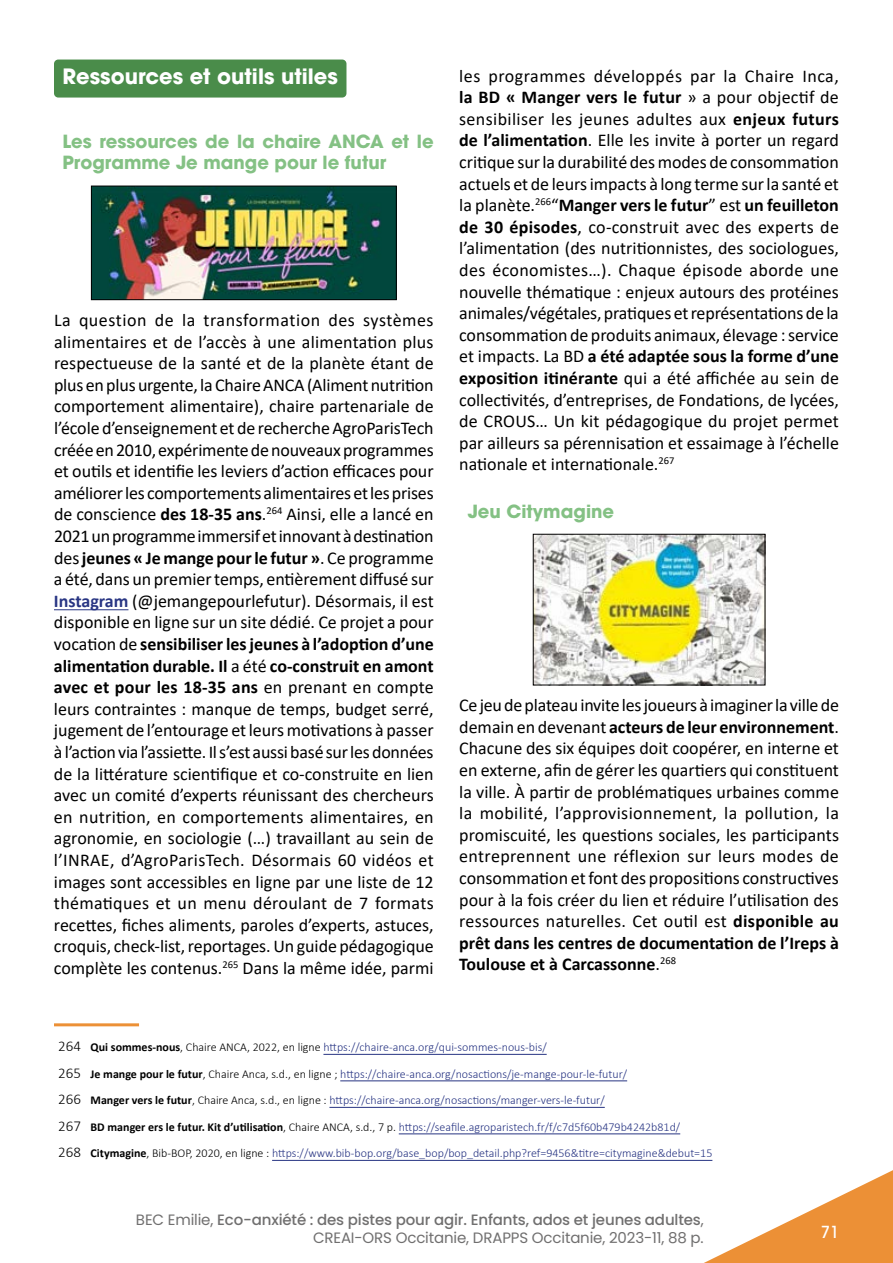
<style>
.page{position:relative;width:893px;height:1263px;background:#fff}
.page>*{position:absolute;margin:0;border:0;box-sizing:border-box;transform-origin:0 0}
.t1{font:700 21px "ITC Avant Garde Pro";color:#fff}
.t2{font:18px/21.6px "Calibri";color:#000;text-align:justify}
.t3{font:700 18px/21.6px "ITC Avant Garde Pro";color:#84c184}
.t4{font:500 16.5px "ITC Avant Garde Pro";color:#fff}
.t5{font:15px/18px "Poppins";letter-spacing:-.01em;color:#706f6f;text-align:right}
.t6{font:300 12px "Calibri";color:#283583}
.s1{font-weight:700}
.s2{font-weight:700;color:#283583}
.s3{font-size:15px;color:#000}
.s4{font-weight:700;color:#000}
.s5{color:#000}
.s6{font-weight:500}
</style>
<div class="page">
<svg style="left:704px;top:1170px;width:189px;height:93px"></svg>
<div style="left:54px;top:60px;width:292px;height:38px;background:#4a8c4a;border-radius:4px"></div>
<hr style="left:54px;top:609px;width:74px;height:1px;background:#283583">
<img style="left:93px;top:188px;width:302px;height:110px">
<div style="left:91px;top:186px;width:306px;height:114px;border:1px solid #000"></div>
<hr style="left:54px;top:1023px;width:85px;height:3px;background:#ec9036">
<hr style="left:323px;top:1054px;width:224px;height:1px;background:#283583">
<hr style="left:340px;top:1080px;width:287px;height:1px;background:#283583">
<hr style="left:329px;top:1107px;width:276px;height:1px;background:#283583">
<hr style="left:399px;top:1133px;width:281px;height:1px;background:#283583">
<hr style="left:272px;top:1160px;width:440px;height:1px;background:#283583">
<img style="left:535px;top:536px;width:228px;height:147px">
<div style="left:533px;top:534px;width:232px;height:151px;border:1px solid #000"></div>
<p class="t1" style="left:63px;top:62px;width:277px">Ressources et outils utiles</p>
<p class="t3" style="left:63px;top:130px;width:373px">Les ressources de la chaire ANCA et le<br>Programme Je mange pour le futur</p>
<p class="t2" style="left:54px;top:309px;width:381px">La question de la transformation des systèmes alimentaires et de l’accès à une alimentation plus respectueuse de la santé et de la planète étant de plus en plus urgente, la Chaire ANCA (Aliment nutrition comportement alimentaire), chaire partenariale de l’école d’enseignement et de recherche AgroParisTech créée en 2010, expérimente de nouveaux programmes et outils et identifie les leviers d’action efficaces pour améliorer les comportements alimentaires et les prises de conscience <span class="s1">des 18-35 ans</span>.<sup>264</sup> Ainsi, elle a lancé en 2021 un programme immersif et innovant à destination des <span class="s1">jeunes « Je mange pour le futur »</span>. Ce programme a été, dans un premier temps, entièrement diffusé sur <span class="s2">Instagram</span> (@jemangepourlefutur). Désormais, il est disponible en ligne sur un site dédié. Ce projet a pour vocation de <span class="s1">sensibiliser les jeunes à l’adoption d’une alimentation durable. Il</span> a été <span class="s1">co-construit en amont avec et pour les 18-35 ans</span> en prenant en compte leurs contraintes : manque de temps, budget serré, jugement de l’entourage et leurs motivations à passer à l’action via l’assiette. Il s’est aussi basé sur les données de la littérature scientifique et co-construite en lien avec un comité d’experts réunissant des chercheurs en nutrition, en comportements alimentaires, en agronomie, en sociologie (…) travaillant au sein de l’INRAE, d’AgroParisTech. Désormais 60 vidéos et images sont accessibles en ligne par une liste de 12 thématiques et un menu déroulant de 7 formats recettes, fiches aliments, paroles d’experts, astuces, croquis, check-list, reportages. Un guide pédagogique complète les contenus.<sup>265</sup> Dans la même idée, parmi</p>
<p class="t2" style="left:459px;top:64px;width:381px">les programmes développés par la Chaire Inca, <span class="s1">la BD « Manger vers le futur</span> » a pour objectif de sensibiliser les jeunes adultes aux <span class="s1">enjeux futurs de l’alimentation</span>. Elle les invite à porter un regard critique sur la durabilité des modes de consommation actuels et de leurs impacts à long terme sur la santé et la planète.<sup>266</sup>“<span class="s1">Manger vers le futur</span>” est <span class="s1">un feuilleton de 30 épisodes</span>, co-construit avec des experts de l’alimentation (des nutritionnistes, des sociologues, des économistes…). Chaque épisode aborde une nouvelle thématique : enjeux autours des protéines animales/végétales, pratiques et représentations de la consommation de produits animaux, élevage : service et impacts. La BD <span class="s1">a été adaptée sous la forme d’une exposition itinérante</span> qui a été affichée au sein de collectivités, d’entreprises, de Fondations, de lycées, de CROUS… Un kit pédagogique du projet permet par ailleurs sa pérennisation et essaimage à l’échelle nationale et internationale.<sup>267</sup></p>
<p class="t3" style="left:468px;top:500px;width:148px">Jeu Citymagine</p>
<p class="t2" style="left:459px;top:694px;width:381px">Ce jeu de plateau invite les joueurs à imaginer la ville de demain en devenant <span class="s1">acteurs de leur environnement</span>.<br>Chacune des six équipes doit coopérer, en interne et en externe, afin de gérer les quartiers qui constituent la ville. À partir de problématiques urbaines comme la mobilité, l’approvisionnement, la pollution, la promiscuité, les questions sociales, les participants entreprennent une réflexion sur leurs modes de consommation et font des propositions constructives pour à la fois créer du lien et réduire l’utilisation des ressources naturelles. Cet outil est <span class="s1">disponible au prêt dans les centres de documentation de l’Ireps à Toulouse et à Carcassonne</span>.<sup>268</sup></p>
<p class="t6" style="left:58px;top:1040px;width:490px"><span class="s3">264</span> <span class="s4">Qui sommes-nous</span><span class="s5">, Chaire ANCA, 2022, en ligne</span> https://chaire-anca.org/qui-sommes-nous-bis/</p>
<p class="t6" style="left:58px;top:1066px;width:570px"><span class="s3">265</span> <span class="s4">Je mange pour le futur</span><span class="s5">, Chaire Anca, s.d., en ligne ;</span> https://chaire-anca.org/nosactions/je-mange-pour-le-futur/</p>
<p class="t6" style="left:58px;top:1093px;width:548px"><span class="s3">266</span> <span class="s4">Manger vers le futur</span><span class="s5">, Chaire Anca, s.d., en ligne :</span> https://chaire-anca.org/nosactions/manger-vers-le-futur/</p>
<p class="t6" style="left:58px;top:1119px;width:623px"><span class="s3">267</span> <span class="s4">BD manger ers le futur. Kit d’utilisation</span><span class="s5">, Chaire ANCA, s.d., 7 p.</span> https://seafile.agroparistech.fr/f/c7d5f60b479b4242b81d/</p>
<p class="t6" style="left:58px;top:1146px;width:656px"><span class="s3">268</span> <span class="s4">Citymagine</span><span class="s5">, Bib-BOP, 2020, en ligne :</span> https://www.bib-bop.org/base_bop/bop_detail.php?ref=9456&amp;titre=citymagine&amp;debut=15</p>
<p class="t5" style="left:136px;top:1210px;width:569px">BEC Emilie, <span class="s6">Eco-anxiété : des pistes pour agir. Enfants, ados et jeunes adultes</span>,<br>CREAI-ORS Occitanie, DRAPPS Occitanie, 2023-11, 88 p.</p>
<p class="t4" style="left:821px;top:1221px;width:20px">71</p>
</div>
